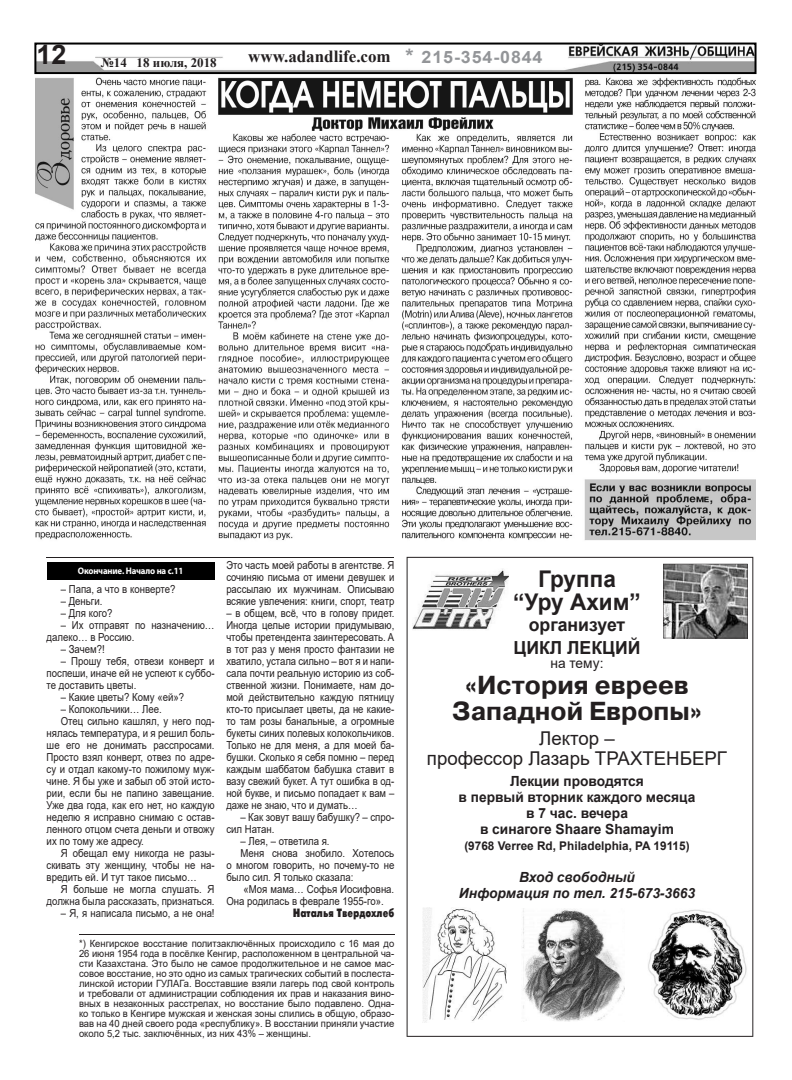
<style>
.page{position:relative;width:792px;height:1080px;background:#fff}
.page>*{position:absolute;margin:0;border:0;box-sizing:border-box;transform-origin:0 0}
.t1{font:700 27px "Arial";color:#231f20}
.t2{font:700 26px/26px "Pragmatica C";color:#231f20;text-align:center}
.t3{font:700 24px "Free Set";color:#231f20}
.t4{font:700 23px/23px "Arial";color:#231f20;text-align:center}
.t5{font:19px/20px "Arial";color:#231f20;text-align:center}
.t6{font:700 18px/23px "Arial";color:#231f20;text-align:center}
.t7{font:700 17px "Times New Roman";color:#231f20}
.t8{font:700 17px "Arial";letter-spacing:.05em;color:#939598;scale:1.05 1}
.t9{font:700 14px/16px "Arial";color:#231f20;text-align:center}
.t10{font:italic 700 14px/16px "Arial";color:#231f20;text-align:center}
.t11{font:14px "Arial";color:#231f20}
.t12{font:700 13px "Times New Roman";color:#231f20}
.t13{font:700 12px "Arial";color:#231f20}
.t14{font:700 12px "Futura Futuris X Cond";color:#231f20}
.t15{font:11px/12px "Arial";color:#231f20;scale:.87 1}
.t16{font:11px/12px "Arial";color:#231f20;text-align:justify;scale:.86 1}
.t17{font:10px/10px "Arial";color:#231f20;text-align:justify;scale:.94 1}
.t18{font:700 9.5px "Myriad Pro";letter-spacing:-.02em;color:#fff;scale:.93 1}
.s1{font-size:20px}
</style>
<div class="page">
<img style="left:37px;top:46px;width:717px;height:25px">
<div style="left:34px;top:43px;width:723px;height:31px;border:2px solid #000"></div>
<hr style="left:79px;top:934px;width:315px;height:1px;background:#231f20">
<div style="left:47px;top:562px;width:168px;height:18px;background:#000"></div>
<hr style="left:47px;top:557px;width:347px;height:1px;background:#231f20">
<svg style="left:407px;top:557px;width:346px;height:480px"></svg>
<img style="left:412px;top:569px;width:97px;height:61px">
<img style="left:423px;top:907px;width:83px;height:115px">
<img style="left:522px;top:908px;width:103px;height:114px">
<img style="left:639px;top:908px;width:111px;height:113px">
<svg style="left:663px;top:564px;width:85px;height:74px;background:#7d7d7d"></svg>
<img style="left:36px;top:77px;width:720px;height:463px">
<h3 class="t3" style="left:47px;top:33px;width:30px">12</h3>
<h1 class="t1" style="left:36px;top:36px;width:32px">12</h1>
<p class="t12" style="left:101px;top:53px;width:117px">№14 18 июля, 2018</p>
<h3 class="t7" style="left:248px;top:44px;width:144px">www.adandlife.com</h3>
<h3 class="t8" style="left:406px;top:45px;width:132px"><span class="s1">*</span> 215-354-0844</h3>
<p class="t16" style="left:226px;top:559px;width:197px">Это часть моей работы в агентстве. Я сочиняю письма от имени девушек и рассылаю их мужчинам. Описываю всякие увлечения: книги, спорт, театр</p>
<p class="t16" style="left:226px;top:607px;width:197px">– в общем, всё, что в голову придет.<br>Иногда целые истории придумываю, чтобы претендента заинтересовать. А в тот раз у меня просто фантазии не хватило, устала сильно – вот я и напи&shy;сала почти реальную историю из соб&shy;ственной жизни. Понимаете, нам до&shy;мой действительно каждую пятницу кто-то присылает цветы, да не какие&shy;то там розы банальные, а огромные букеты синих полевых колокольчиков.<br>Только не для меня, а для моей ба&shy;бушки. Сколько я себя помню – перед каждым шаббатом бабушка ставит в вазу свежий букет. А тут ошибка в од&shy;ной букве, и письмо попадает к вам – даже не знаю, что и думать…</p>
<p class="t15" style="left:226px;top:811px;width:195px;text-indent:14px">– Как зовут вашу бабушку? – спро&shy;сил Натан.</p>
<p class="t15" style="left:241px;top:835px;width:104px">– Лея, – ответила я.</p>
<p class="t15" style="left:241px;top:847px;width:178px">Меня снова знобило. Хотелось</p>
<p class="t15" style="left:226px;top:859px;width:195px">о многом говорить, но почему-то не</p>
<p class="t15" style="left:226px;top:871px;width:148px">было сил. Я только сказала:</p>
<p class="t15" style="left:243px;top:883px;width:175px">«Моя мама… Софья Иосифовна.</p>
<p class="t15" style="left:226px;top:895px;width:182px">Она родилась в феврале 1955-го».</p>
<p class="t14" style="left:293px;top:907px;width:103px">Наталья Твердохлеб</p>
<p class="t17" style="left:79px;top:939px;width:337px">*) Кенгирское восстание политзаключённых происходило с 16 мая до 26 июня 1954 года в посёлке Кенгир, расположенном в центральной ча&shy;сти Казахстана. Это было не самое продолжительное и не самое мас&shy;совое восстание, но это одно из самых трагических событий в послеста&shy;линской истории ГУЛАГа. Восставшие взяли лагерь под свой контроль и требовали от администрации соблюдения их прав и наказания вино&shy;вных в незаконных расстрелах, но восстание было подавлено. Одна&shy;ко только в Кенгире мужская и женская зоны слились в общую, образо&shy;вав на 40 дней своего рода «республику». В восстании приняли участие около 5,2 тыс. заключённых, из них 43% – женщины.</p>
<p class="t18" style="left:78px;top:565px;width:115px">Окончание. Начало на с.11</p>
<h3 class="t4" style="left:513px;top:568px;width:129px">Группа “Уру Ахим”</h3>
<h3 class="t6" style="left:513px;top:613px;width:129px">организует<br>ЦИКЛ ЛЕКЦИЙ</h3>
<p class="t11" style="left:550px;top:653px;width:55px">на тему:</p>
<h2 class="t2" style="left:452px;top:672px;width:251px">«История евреев<br>Западной Европы»</h2>
<h3 class="t5" style="left:427px;top:728px;width:302px">Лектор –<br>профессор Лазарь ТРАХТЕНБЕРГ</h3>
<p class="t9" style="left:459px;top:773px;width:238px">Лекции проводятся<br>в первый вторник каждого месяца в 7 час. вечера<br>в синагоге Shaare Shamayim</p>
<p class="t13" style="left:464px;top:837px;width:227px">(9768 Verree Rd, Philadelphia, PA 19115)</p>
<p class="t10" style="left:459px;top:870px;width:238px">Вход свободный<br>Информация по тел. 215-673-3663</p>
<p class="t15" style="left:61px;top:583px;width:133px">– Папа, а что в конверте?</p>
<p class="t15" style="left:61px;top:595px;width:49px">– Деньги.</p>
<p class="t15" style="left:61px;top:607px;width:61px">– Для кого?</p>
<p class="t15" style="left:47px;top:619px;width:195px;text-indent:14px">– Их отправят по назначению… далеко… в Россию.</p>
<p class="t15" style="left:61px;top:643px;width:52px">– Зачем?!</p>
<p class="t15" style="left:47px;top:655px;width:195px;text-align:justify;text-indent:14px">– Прошу тебя, отвези конверт и поспеши, иначе ей не успеют к суббо&shy;те доставить цветы.</p>
<p class="t15" style="left:61px;top:691px;width:143px">– Какие цветы? Кому «ей»?</p>
<p class="t15" style="left:61px;top:703px;width:118px">– Колокольчики… Лее.</p>
<p class="t15" style="left:61px;top:715px;width:178px">Отец сильно кашлял, у него под-</p>
<p class="t15" style="left:47px;top:727px;width:195px">нялась температура, и я решил боль-</p>
<p class="t15" style="left:47px;top:739px;width:195px">ше его не донимать расспросами.</p>
<p class="t15" style="left:47px;top:751px;width:195px">Просто взял конверт, отвез по адре-</p>
<p class="t15" style="left:47px;top:763px;width:195px">су и отдал какому-то пожилому муж-</p>
<p class="t15" style="left:47px;top:775px;width:194px">чине. Я бы уже и забыл об этой исто-</p>
<p class="t15" style="left:47px;top:787px;width:195px">рии, если бы не папино завещание.</p>
<p class="t15" style="left:47px;top:799px;width:195px">Уже два года, как его нет, но каждую</p>
<p class="t15" style="left:47px;top:811px;width:195px">неделю я исправно снимаю с остав-</p>
<p class="t15" style="left:47px;top:823px;width:195px">ленного отцом счета деньги и отвожу</p>
<p class="t15" style="left:47px;top:835px;width:113px">их по тому же адресу.</p>
<p class="t15" style="left:61px;top:847px;width:178px">Я обещал ему никогда не разы-</p>
<p class="t15" style="left:47px;top:859px;width:195px">скивать эту женщину, чтобы не на-</p>
<p class="t15" style="left:47px;top:871px;width:174px">вредить ей. И тут такое письмо…</p>
<p class="t15" style="left:61px;top:883px;width:178px">Я больше не могла слушать. Я</p>
<p class="t15" style="left:47px;top:895px;width:195px">должна была рассказать, признаться.</p>
<p class="t16" style="left:61px;top:907px;width:180px">– Я, я написала письмо, а не она!</p>
</div>
